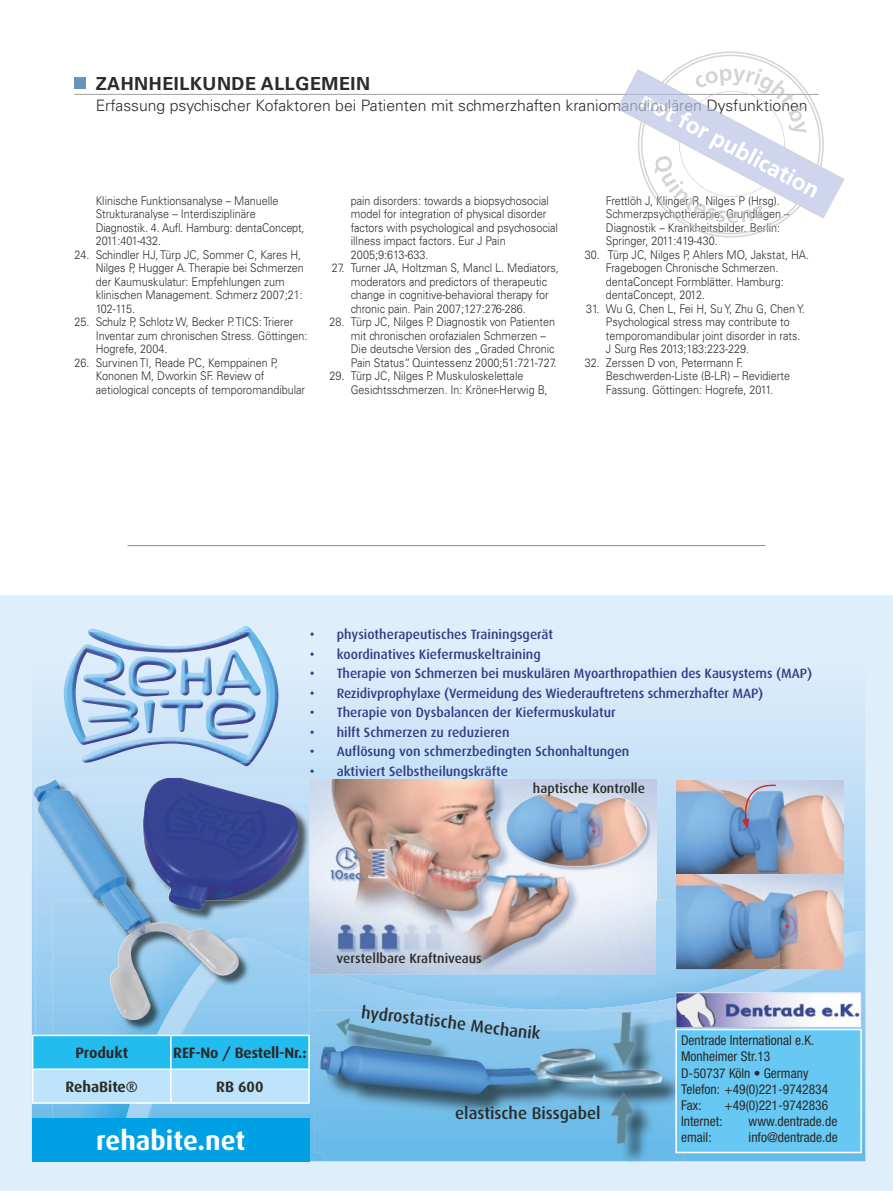
<style>
.page{position:relative;width:893px;height:1191px;background:#fff}
.page>*{position:absolute;margin:0;border:0;box-sizing:border-box;transform-origin:0 0}
.t1{font:700 27px "Dax";color:#fff}
.t2{font:700 18px "Univers LT Std";letter-spacing:.03em;color:#2b2b2a}
.t3{font:500 16.95px "Dax";color:#2b2b2a}
.t4{font:300 15.75px "Univers LT Std";color:#2b2b2a}
.t5{font:700 15px "Dax";letter-spacing:-.005em;color:#2b2b2a}
.t6{font:500 13.5px "Dax";color:#323d86}
.t7{font:condensed 13.5px/16.2px "Helvetica Neue LTCE";color:#2b2b2a}
.t8{font:500 13.5px "Dax";color:#2b2b2a}
.t9{font:300 12px/13.5px "Univers LT Std";color:#2b2b2a;scale:.9 1}
</style>
<div class="page">
<div style="left:74px;top:77px;width:12px;height:11px;background:#6994b4"></div>
<hr style="left:74px;top:94px;width:745px;height:1px;background:#9f9f9e">
<hr style="left:128px;top:545px;width:637px;height:1px;background:#6994b4">
<div style="left:0;top:595px;width:893px;height:596px;background:#dfeefb"></div>
<svg style="left:32px;top:688px;width:833px;height:429px"></svg>
<img style="left:52px;top:900px;width:813px;height:217px">
<img style="left:118px;top:1023px;width:206px;height:138px">
<img style="left:651px;top:976px;width:214px;height:185px">
<div style="left:310px;top:974px;width:75px;height:49px;background:#95cbef"></div>
<img style="left:384px;top:987px;width:268px;height:23px">
<img style="left:748px;top:931px;width:117px;height:46px">
<img style="left:88px;top:626px;width:165px;height:5px">
<img style="left:85px;top:762px;width:166px;height:4px">
<img style="left:82px;top:631px;width:196px;height:131px">
<img style="left:64px;top:644px;width:75px;height:101px">
<img style="left:144px;top:699px;width:11px;height:34px">
<img style="left:160px;top:699px;width:43px;height:33px">
<img style="left:180px;top:656px;width:32px;height:39px">
<img style="left:216px;top:650px;width:45px;height:45px">
<img style="left:206px;top:699px;width:50px;height:40px">
<img style="left:129px;top:656px;width:47px;height:40px">
<img style="left:35px;top:779px;width:275px;height:253px">
<img style="left:52px;top:900px;width:258px;height:132px">
<img style="left:158px;top:938px;width:152px;height:94px">
<img style="left:33px;top:778px;width:266px;height:243px">
<img style="left:324px;top:1015px;width:360px;height:147px">
<img style="left:315px;top:1010px;width:353px;height:142px">
<img style="left:324px;top:1015px;width:344px;height:137px">
<img style="left:311px;top:779px;width:345px;height:195px">
<img style="left:311px;top:964px;width:28px;height:10px">
<img style="left:310px;top:779px;width:1px;height:121px">
<img style="left:310px;top:900px;width:1px;height:64px">
<img style="left:676px;top:780px;width:168px;height:189px">
<img style="left:771px;top:934px;width:73px;height:35px">
<svg style="left:739px;top:783px;width:38px;height:46px;background:#8fa5c9"></svg>
<div style="left:32px;top:1117px;width:278px;height:44px;background:#00a0e4"></div>
<svg style="left:33px;top:1036px;width:275px;height:66px;background:#70d0f5"></svg>
<hr style="left:32px;top:1034px;width:139px;height:2px;background:#fff">
<hr style="left:32px;top:1036px;width:1px;height:32px;background:#fff">
<hr style="left:171px;top:1034px;width:139px;height:2px;background:#fff">
<hr style="left:170px;top:1036px;width:2px;height:32px;background:#fff">
<hr style="left:308px;top:1036px;width:2px;height:32px;background:#fff">
<hr style="left:32px;top:1068px;width:139px;height:2px;background:#fff">
<hr style="left:32px;top:1070px;width:1px;height:32px;background:#fff">
<hr style="left:171px;top:1068px;width:139px;height:2px;background:#fff">
<hr style="left:170px;top:1070px;width:2px;height:32px;background:#fff">
<hr style="left:308px;top:1070px;width:2px;height:32px;background:#fff">
<hr style="left:32px;top:1102px;width:139px;height:1px;background:#fff">
<hr style="left:171px;top:1102px;width:139px;height:1px;background:#fff">
<div style="left:676px;top:1029px;width:185px;height:123px;background:#67c9f3"></div>
<div style="left:675px;top:1028px;width:187px;height:125px;border:2px solid #fff"></div>
<img style="left:676px;top:992px;width:185px;height:35px">
<svg style="left:676px;top:1015px;width:8px;height:12px"></svg>
<svg style="left:617px;top:51px;width:227px;height:186px"></svg>
<h2 class="t2" style="left:96px;top:73px;width:276px">ZAHNHEILKUNDE ALLGEMEIN</h2>
<h3 class="t4" style="left:96px;top:96px;width:713px">Erfassung psychischer Kofaktoren bei Patienten mit schmerzhaften kraniomandibulären Dysfunktionen</h3>
<p class="t9" style="left:96px;top:194px;width:234px">Klinische Funktionsanalyse – Manuelle Strukturanalyse – Interdisziplinäre Diagnostik. 4. Aufl. Hamburg: dentaConcept, 2011:401-432.</p>
<p class="t9" style="left:96px;top:248px;width:233px;text-indent:-21px">24. Schindler HJ, Türp JC, Sommer C, Kares H, Nilges P, Hugger A. Therapie bei Schmerzen der Kaumuskulatur: Empfehlungen zum klinischen Management. Schmerz 2007;21:<br>102-115.</p>
<p class="t9" style="left:96px;top:315px;width:237px;text-indent:-21px">25. Schulz P, Schlotz W, Becker P. TICS: Trierer<br>Inventar zum chronischen Stress. Göttingen:<br>Hogrefe, 2004.</p>
<p class="t9" style="left:96px;top:356px;width:234px;text-indent:-21px">26. Survinen TI, Reade PC, Kemppainen P,<br>Kononen M, Dworkin SF. Review of aetiological concepts of temporomandibular</p>
<p class="t9" style="left:351px;top:194px;width:232px">pain disorders: towards a biopsychosocial model for integration of physical disorder factors with psychological and psychosocial illness impact factors. Eur J Pain 2005;9:613-633.</p>
<p class="t9" style="left:351px;top:261px;width:233px;text-indent:-19px">27. Turner JA, Holtzman S, Mancl L. Mediators, moderators and predictors of therapeutic change in cognitive-behavioral therapy for chronic pain. Pain 2007;127:276-286.</p>
<p class="t9" style="left:351px;top:315px;width:230px;text-indent:-21px">28. Türp JC, Nilges P. Diagnostik von Patienten mit chronischen orofazialen Schmerzen – Die deutsche Version des „Graded Chronic Pain Status“. Quintessenz 2000;51:721-727.</p>
<p class="t9" style="left:351px;top:369px;width:220px;text-indent:-21px">29. Türp JC, Nilges P. Muskuloskelettale<br>Gesichtsschmerzen. In: Kröner-Herwig B,</p>
<p class="t9" style="left:606px;top:194px;width:205px">Frettlöh J, Klinger R, Nilges P (Hrsg).<br>Schmerzpsychotherapie: Grundlagen – Diagnostik – Krankheitsbilder. Berlin:<br>Springer, 2011:419-430.</p>
<p class="t9" style="left:606px;top:248px;width:227px;text-indent:-21px">30. Türp JC, Nilges P, Ahlers MO, Jakstat, HA.<br>Fragebogen Chronische Schmerzen. dentaConcept Formblätter. Hamburg: dentaConcept, 2012.</p>
<p class="t9" style="left:606px;top:302px;width:222px;text-indent:-20px">31. Wu G, Chen L, Fei H, Su Y, Zhu G, Chen Y.<br>Psychological stress may contribute to temporomandibular joint disorder in rats.<br>J Surg Res 2013;183:223-229.</p>
<p class="t9" style="left:606px;top:356px;width:206px;text-indent:-21px">32. Zerssen D von, Petermann F.<br>Beschwerden-Liste (B-LR) – Revidierte<br>Fassung. Göttingen: Hogrefe, 2011.</p>
<p class="t6" style="left:310px;top:627px;width:245px">• physiotherapeutisches Trainingsgerät</p>
<p class="t6" style="left:310px;top:646px;width:233px">• koordinatives Kiefermuskeltraining</p>
<p class="t6" style="left:310px;top:666px;width:504px">• Therapie von Schmerzen bei muskulären Myoarthropathien des Kausystems (MAP)</p>
<p class="t6" style="left:310px;top:685px;width:455px">• Rezidivprophylaxe (Vermeidung des Wiederauftretens schmerzhafter MAP)</p>
<p class="t6" style="left:310px;top:705px;width:307px">• Therapie von Dysbalancen der Kiefermuskulatur</p>
<p class="t6" style="left:310px;top:724px;width:202px">• hilft Schmerzen zu reduzieren</p>
<p class="t6" style="left:310px;top:744px;width:321px">• Auflösung von schmerzbedingten Schonhaltungen</p>
<p class="t6" style="left:310px;top:763px;width:200px">• aktiviert Selbstheilungskräfte</p>
<p class="t8" style="left:533px;top:781px;width:114px">haptische Kontrolle</p>
<p class="t5" style="left:75px;top:1044px;width:54px">Produkt</p>
<p class="t5" style="left:173px;top:1044px;width:135px">REF-No / Bestell-Nr.:</p>
<p class="t5" style="left:66px;top:1078px;width:74px">RehaBite®</p>
<p class="t5" style="left:216px;top:1078px;width:49px">RB 600</p>
<h1 class="t1" style="left:96px;top:1125px;width:150px">rehabite.net</h1>
<p class="t8" style="left:337px;top:950px;width:147px">verstellbare Kraftniveaus</p>
<h3 class="t3" style="left:363px;top:1002px;width:182px;rotate:7deg">hydrostatische Mechanik</h3>
<h3 class="t3" style="left:455px;top:1103px;width:147px">elastische Bissgabel</h3>
<p class="t7" style="left:681px;top:1032px;width:149px">Dentrade International e.K.<br>Monheimer Str.13<br>D-50737 Köln • Germany<br>Telefon: +49(0)221-9742834<br>Fax:</p>
<p class="t7" style="left:725px;top:1097px;width:105px">+49(0)221-9742836</p>
<p class="t7" style="left:681px;top:1113px;width:43px">Internet:</p>
<p class="t7" style="left:749px;top:1113px;width:90px">www.dentrade.de</p>
<p class="t7" style="left:681px;top:1129px;width:32px">email:</p>
<p class="t7" style="left:749px;top:1129px;width:91px">info@dentrade.de</p>
</div>
